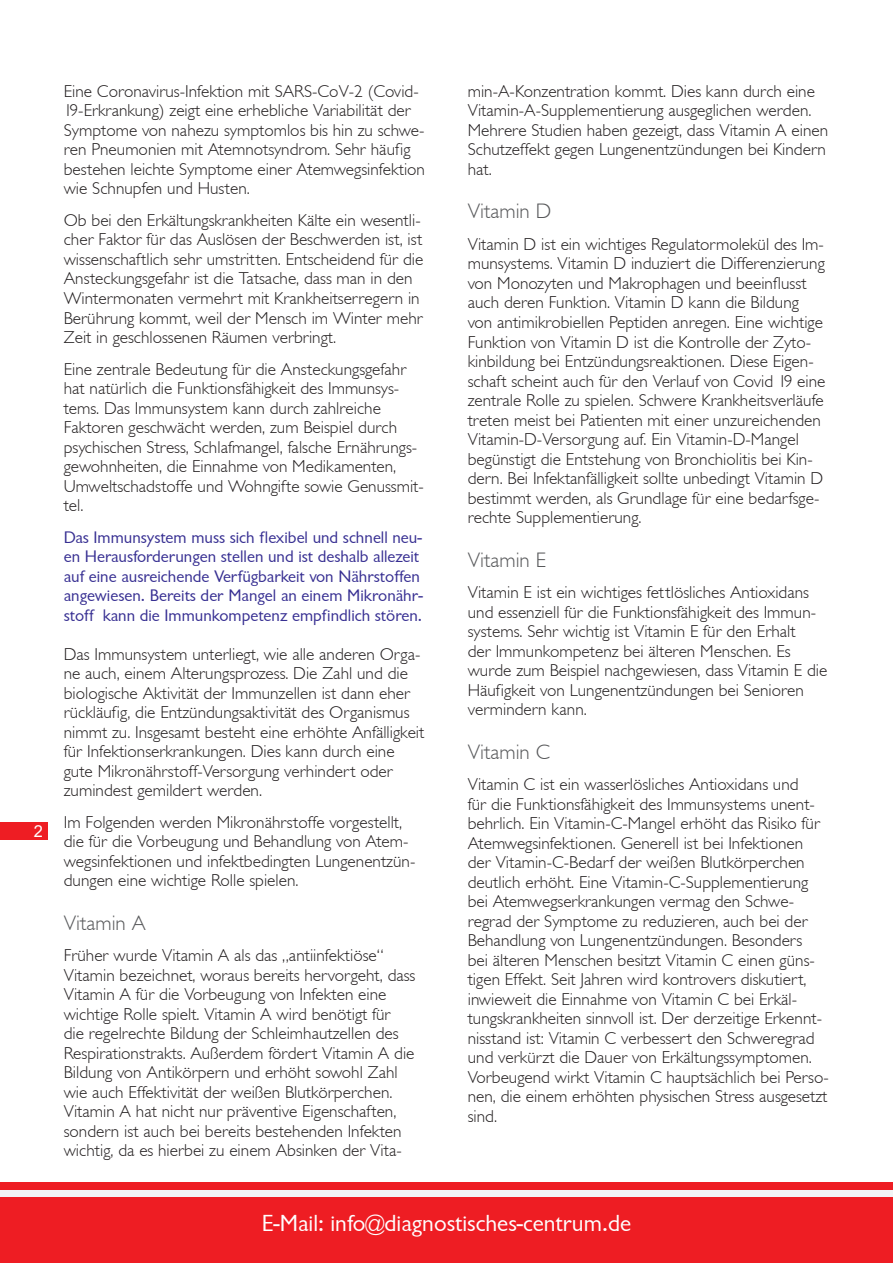
<style>
.page{position:relative;width:893px;height:1263px;background:#fff}
.page>*{position:absolute;margin:0;border:0;box-sizing:border-box;transform-origin:0 0}
.t1{font:24px "Garrison Sans";color:#fff}
.t2{font:21px "Garrison Light Sans";color:#57585a}
.t3{font:17.25px/19.5px "Garrison Light Sans";color:#231f20}
.t4{font:17.25px/19.5px "Garrison Sans";color:#372f92}
.t5{font:16.5px "Arial";color:#fff}
.s1{font-family:"Garrison Light Sans"}
</style>
<div class="page">
<div style="left:0;top:823px;width:47px;height:17px;background:#ee1d23"></div>
<div style="left:0;top:1182px;width:893px;height:81px;background:#ee1d23"></div>
<div style="left:0;top:1189px;width:893px;height:7px;background:#f2f3f4"></div>
<p class="t5" style="left:34px;top:820px;width:11px">2</p>
<p class="t3" style="left:64px;top:82px;width:363px">Eine Coronavirus-Infektion mit SARS-CoV-2 (Covid-19-Erkrankung) zeigt eine erhebliche Variabilität der Symptome von nahezu symptomlos bis hin zu schwe&shy;ren Pneumonien mit Atemnotsyndrom. Sehr häufig bestehen leichte Symptome einer Atemwegsinfektion wie Schnupfen und Husten.</p>
<p class="t3" style="left:64px;top:211px;width:361px">Ob bei den Erkältungskrankheiten Kälte ein wesentli&shy;cher Faktor für das Auslösen der Beschwerden ist, ist wissenschaftlich sehr umstritten. Entscheidend für die Ansteckungsgefahr ist die Tatsache, dass man in den Wintermonaten vermehrt mit Krankheitserregern in Berührung kommt, weil der Mensch im Winter mehr Zeit in geschlossenen Räumen verbringt.</p>
<p class="t3" style="left:64px;top:359px;width:362px">Eine zentrale Bedeutung für die Ansteckungsgefahr hat natürlich die Funktionsfähigkeit des Immunsys&shy;tems. Das Immunsystem kann durch zahlreiche Faktoren geschwächt werden, zum Beispiel durch psychischen Stress, Schlafmangel, falsche Ernährungs&shy;gewohnheiten, die Einnahme von Medikamenten, Umweltschadstoffe und Wohngifte sowie Genussmit&shy;tel.</p>
<p class="t4" style="left:64px;top:527px;width:361px">Das Immunsystem muss sich flexibel und schnell neu&shy;en Herausforderungen stellen und ist deshalb allezeit auf eine ausreichende Verfügbarkeit von Nährstoffen angewiesen. Bereits der Mangel an einem Mikronähr&shy;stoff kann die Immunkompetenz empfindlich stören.</p>
<p class="t3" style="left:64px;top:644px;width:362px">Das Immunsystem unterliegt, wie alle anderen Orga&shy;ne auch, einem Alterungsprozess. Die Zahl und die biologische Aktivität der Immunzellen ist dann eher rückläufig, die Entzündungsaktivität des Organismus nimmt zu. Insgesamt besteht eine erhöhte Anfälligkeit für Infektionserkrankungen. Dies kann durch eine gute Mikronährstoff-Versorgung verhindert oder zumindest gemildert werden.</p>
<p class="t3" style="left:64px;top:812px;width:353px">Im Folgenden werden Mikronährstoffe vorgestellt, die für die Vorbeugung und Behandlung von Atem&shy;wegsinfektionen und infektbedingten Lungenentzün&shy;dungen eine wichtige Rolle spielen.</p>
<p class="t2" style="left:64px;top:911px;width:84px">Vitamin A</p>
<p class="t3" style="left:64px;top:946px;width:353px">Früher wurde Vitamin A als das „antiinfektiöse“ Vitamin bezeichnet, woraus bereits hervorgeht, dass Vitamin A für die Vorbeugung von Infekten eine wichtige Rolle spielt. Vitamin A wird benötigt für<br>die regelrechte Bildung der Schleimhautzellen des Respirationstrakts. Außerdem fördert Vitamin A die Bildung von Antikörpern und erhöht sowohl Zahl wie auch Effektivität der weißen Blutkörperchen.<br>Vitamin A hat nicht nur präventive Eigenschaften, sondern ist auch bei bereits bestehenden Infekten wichtig, da es hierbei zu einem Absinken der Vita-</p>
<p class="t3" style="left:468px;top:82px;width:362px">min-A-Konzentration kommt. Dies kann durch eine Vitamin-A-Supplementierung ausgeglichen werden.<br>Mehrere Studien haben gezeigt, dass Vitamin A einen Schutzeffekt gegen Lungenentzündungen bei Kindern hat.</p>
<p class="t2" style="left:468px;top:200px;width:85px">Vitamin D</p>
<p class="t3" style="left:468px;top:235px;width:359px">Vitamin D ist ein wichtiges Regulatormolekül des Im&shy;munsystems. Vitamin D induziert die Differenzierung von Monozyten und Makrophagen und beeinflusst auch deren Funktion. Vitamin D kann die Bildung von antimikrobiellen Peptiden anregen. Eine wichtige Funktion von Vitamin D ist die Kontrolle der Zyto&shy;kinbildung bei Entzündungsreaktionen. Diese Eigen&shy;schaft scheint auch für den Verlauf von Covid 19 eine zentrale Rolle zu spielen. Schwere Krankheitsverläufe treten meist bei Patienten mit einer unzureichenden Vitamin-D-Versorgung auf. Ein Vitamin-D-Mangel begünstigt die Entstehung von Bronchiolitis bei Kin&shy;dern. Bei Infektanfälligkeit sollte unbedingt Vitamin D bestimmt werden, als Grundlage für eine bedarfsge&shy;rechte Supplementierung.</p>
<p class="t2" style="left:468px;top:548px;width:80px">Vitamin E</p>
<p class="t3" style="left:468px;top:583px;width:361px">Vitamin E ist ein wichtiges fettlösliches Antioxidans und essenziell für die Funktionsfähigkeit des Immun&shy;systems. Sehr wichtig ist Vitamin E für den Erhalt<br>der Immunkompetenz bei älteren Menschen. Es wurde zum Beispiel nachgewiesen, dass Vitamin E die Häufigkeit von Lungenentzündungen bei Senioren vermindern kann.</p>
<p class="t2" style="left:468px;top:740px;width:84px">Vitamin C</p>
<p class="t3" style="left:468px;top:775px;width:362px">Vitamin C ist ein wasserlösliches Antioxidans und<br>für die Funktionsfähigkeit des Immunsystems unent&shy;behrlich. Ein Vitamin-C-Mangel erhöht das Risiko für Atemwegsinfektionen. Generell ist bei Infektionen der Vitamin-C-Bedarf der weißen Blutkörperchen deutlich erhöht. Eine Vitamin-C-Supplementierung bei Atemwegserkrankungen vermag den Schwe&shy;regrad der Symptome zu reduzieren, auch bei der Behandlung von Lungenentzündungen. Besonders<br>bei älteren Menschen besitzt Vitamin C einen güns&shy;tigen Effekt. Seit Jahren wird kontrovers diskutiert, inwieweit die Einnahme von Vitamin C bei Erkäl&shy;tungskrankheiten sinnvoll ist. Der derzeitige Erkennt&shy;nisstand ist: Vitamin C verbessert den Schweregrad und verkürzt die Dauer von Erkältungssymptomen.<br>Vorbeugend wirkt Vitamin C hauptsächlich bei Perso&shy;nen, die einem erhöhten physischen Stress ausgesetzt sind.</p>
<p class="t1" style="left:262px;top:1210px;width:371px">E-Mail: info<span class="s1">@</span>diagnostisches-centrum.de</p>
</div>
